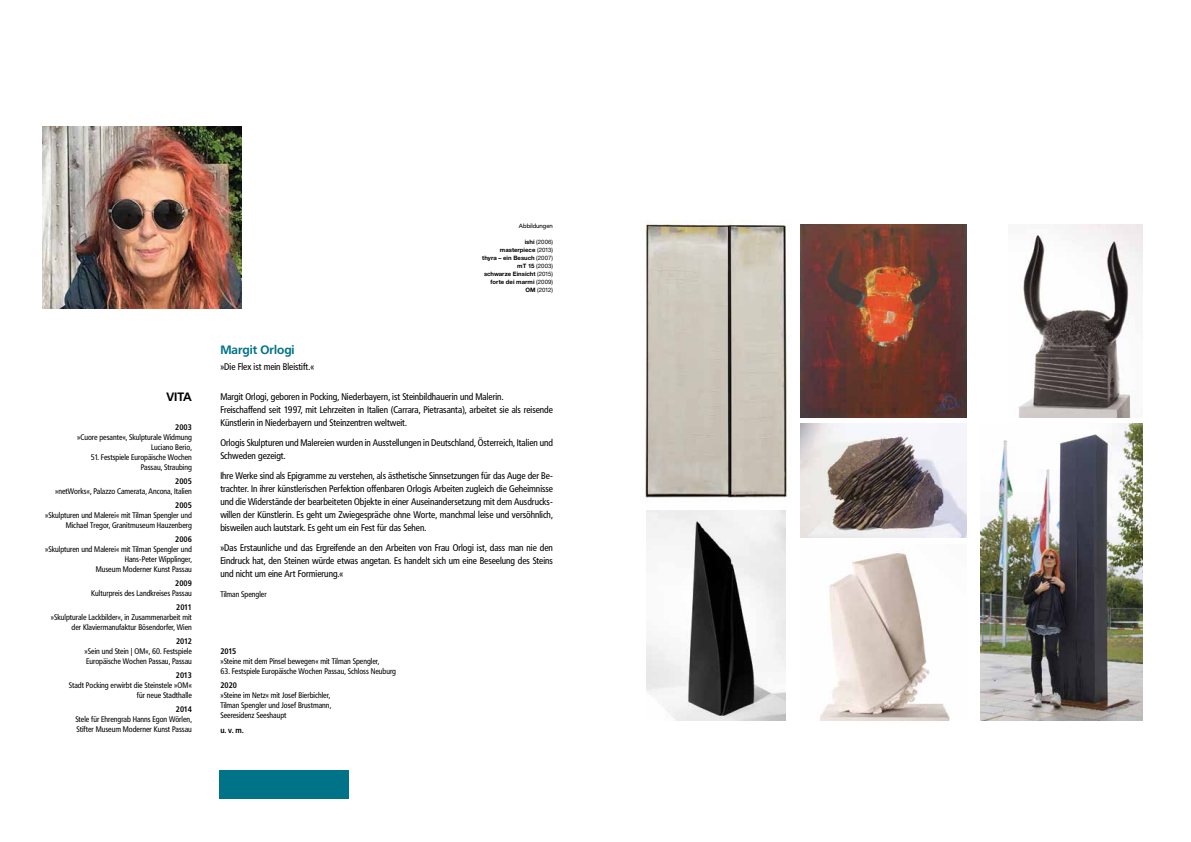
<style>
.page{position:relative;width:1191px;height:842px;background:#fff}
.page>*{position:absolute;margin:0;border:0;box-sizing:border-box;transform-origin:0 0}
.t1{font:700 12px "Frutiger BQ";color:#007388}
.t2{font:700 12px "Frutiger BQ";color:#000}
.t3{font:9.5px/13px "Frutiger Condensed BQ";color:#000}
.t4{font:8px/10px "Frutiger Condensed BQ";color:#000;text-align:right}
.t5{font:700 8px "Frutiger Condensed BQ";color:#000}
.t6{font:700 6px/8px "Helvetica Neue CE";color:#000;text-align:right}
.t7{font:6px "Frutiger BQ";color:#000}
.s1{font-weight:400}
</style>
<div class="page">
<div style="left:219px;top:770px;width:129px;height:29px;background:#007388"></div>
<img style="left:43px;top:126px;width:198px;height:183px">
<img style="left:646px;top:511px;width:139px;height:210px">
<img style="left:819px;top:553px;width:131px;height:168px">
<img style="left:980px;top:423px;width:162px;height:298px">
<img style="left:645px;top:220px;width:142px;height:278px">
<img style="left:801px;top:423px;width:166px;height:114px">
<img style="left:801px;top:225px;width:166px;height:192px">
<img style="left:1018px;top:225px;width:124px;height:192px">
<p class="t2" style="left:166px;top:390px;width:27px">VITA</p>
<p class="t5" style="left:175px;top:423px;width:18px">2003</p>
<p class="t4" style="left:77px;top:432px;width:116px">»Cuore pesante«, Skulpturale Widmung<br>Luciano Berio,</p>
<p class="t4" style="left:91px;top:452px;width:103px">51. Festspiele Europäische Wochen<br>Passau, Straubing</p>
<p class="t5" style="left:175px;top:477px;width:18px">2005</p>
<p class="t4" style="left:55px;top:486px;width:138px">»netWorks«, Palazzo Camerata, Ancona, Italien</p>
<p class="t5" style="left:175px;top:501px;width:18px">2005</p>
<p class="t4" style="left:45px;top:510px;width:148px">»Skulpturen und Malerei« mit Tilman Spengler und<br>Michael Tregor, Granitmuseum Hauzenberg</p>
<p class="t5" style="left:175px;top:535px;width:18px">2006</p>
<p class="t4" style="left:45px;top:544px;width:148px">»Skulpturen und Malerei« mit Tilman Spengler und<br>Hans-Peter Wipplinger,<br>Museum Moderner Kunst Passau</p>
<p class="t5" style="left:175px;top:579px;width:18px">2009</p>
<p class="t4" style="left:91px;top:588px;width:102px">Kulturpreis des Landkreises Passau</p>
<p class="t5" style="left:176px;top:603px;width:17px">2011</p>
<p class="t4" style="left:51px;top:612px;width:143px">»Skulpturale Lackbilder«, in Zusammenarbeit mit der Klaviermanufaktur Bösendorfer, Wien</p>
<p class="t5" style="left:176px;top:637px;width:17px">2012</p>
<p class="t4" style="left:85px;top:646px;width:109px;text-align:left">»Sein und Stein | OM«, 60. Festspiele<br>Europäische Wochen Passau, Passau</p>
<p class="t5" style="left:176px;top:671px;width:17px">2013</p>
<p class="t4" style="left:69px;top:680px;width:125px">Stadt Pocking erwirbt die Steinstele »OM« für neue Stadthalle</p>
<p class="t5" style="left:176px;top:705px;width:17px">2014</p>
<p class="t4" style="left:75px;top:714px;width:118px;text-align:left">Stele für Ehrengrab Hanns Egon Wörlen,<br>Stifter Museum Moderner Kunst Passau</p>
<p class="t1" style="left:220px;top:342px;width:76px">Margit Orlogi</p>
<p class="t3" style="left:220px;top:360px;width:95px">»Die Flex ist mein Bleistift.«</p>
<p class="t7" style="left:519px;top:222px;width:35px">Abbildungen</p>
<p class="t6" style="left:482px;top:238px;width:72px">ishi <span class="s1">(2006)<br></span>masterpiece <span class="s1">(2013)<br></span>thyra – ein Besuch <span class="s1">(2007) </span>mT 15 <span class="s1">(2003)<br></span>schwarze Einsicht <span class="s1">(2015) </span>forte dei marmi <span class="s1">(2009)<br></span>OM <span class="s1">(2012)</span></p>
<p class="t3" style="left:220px;top:390px;width:334px">Margit Orlogi, geboren in Pocking, Niederbayern, ist Steinbildhauerin und Malerin.<br>Freischaffend seit 1997, mit Lehrzeiten in Italien (Carrara, Pietrasanta), arbeitet sie als reisende<br>Künstlerin in Niederbayern und Steinzentren weltweit.</p>
<p class="t3" style="left:220px;top:436px;width:334px">Orlogis Skulpturen und Malereien wurden in Ausstellungen in Deutschland, Österreich, Italien und<br>Schweden gezeigt.</p>
<p class="t3" style="left:220px;top:469px;width:334px;text-align:justify">Ihre Werke sind als Epigramme zu verstehen, als ästhetische Sinnsetzungen für das Auge der Be&shy;trachter. In ihrer künstlerischen Perfektion offenbaren Orlogis Arbeiten zugleich die Geheimnisse und die Widerstände der bearbeiteten Objekte in einer Auseinandersetzung mit dem Ausdrucks&shy;willen der Künstlerin. Es geht um Zwiegespräche ohne Worte, manchmal leise und versöhnlich, bisweilen auch lautstark. Es geht um ein Fest für das Sehen.</p>
<p class="t3" style="left:220px;top:541px;width:334px;text-align:justify">»Das Erstaunliche und das Ergreifende an den Arbeiten von Frau Orlogi ist, dass man nie den Eindruck hat, den Steinen würde etwas angetan. Es handelt sich um eine Beseelung des Steins und nicht um eine Art Formierung.«</p>
<p class="t4" style="left:220px;top:589px;width:48px">Tilman Spengler</p>
<p class="t5" style="left:220px;top:647px;width:17px">2015</p>
<p class="t4" style="left:220px;top:657px;width:160px">»Steine mit dem Pinsel bewegen« mit Tilman Spengler,</p>
<p class="t4" style="left:220px;top:667px;width:177px">63. Festspiele Europäische Wochen Passau, Schloss Neuburg</p>
<p class="t5" style="left:220px;top:681px;width:18px">2020</p>
<p class="t4" style="left:220px;top:691px;width:112px;text-align:left">»Steine im Netz« mit Josef Bierbichler,<br>Tilman Spengler und Josef Brustmann,<br>Seeresidenz Seeshaupt</p>
<p class="t5" style="left:220px;top:725px;width:25px">u. v. m.</p>
</div>
